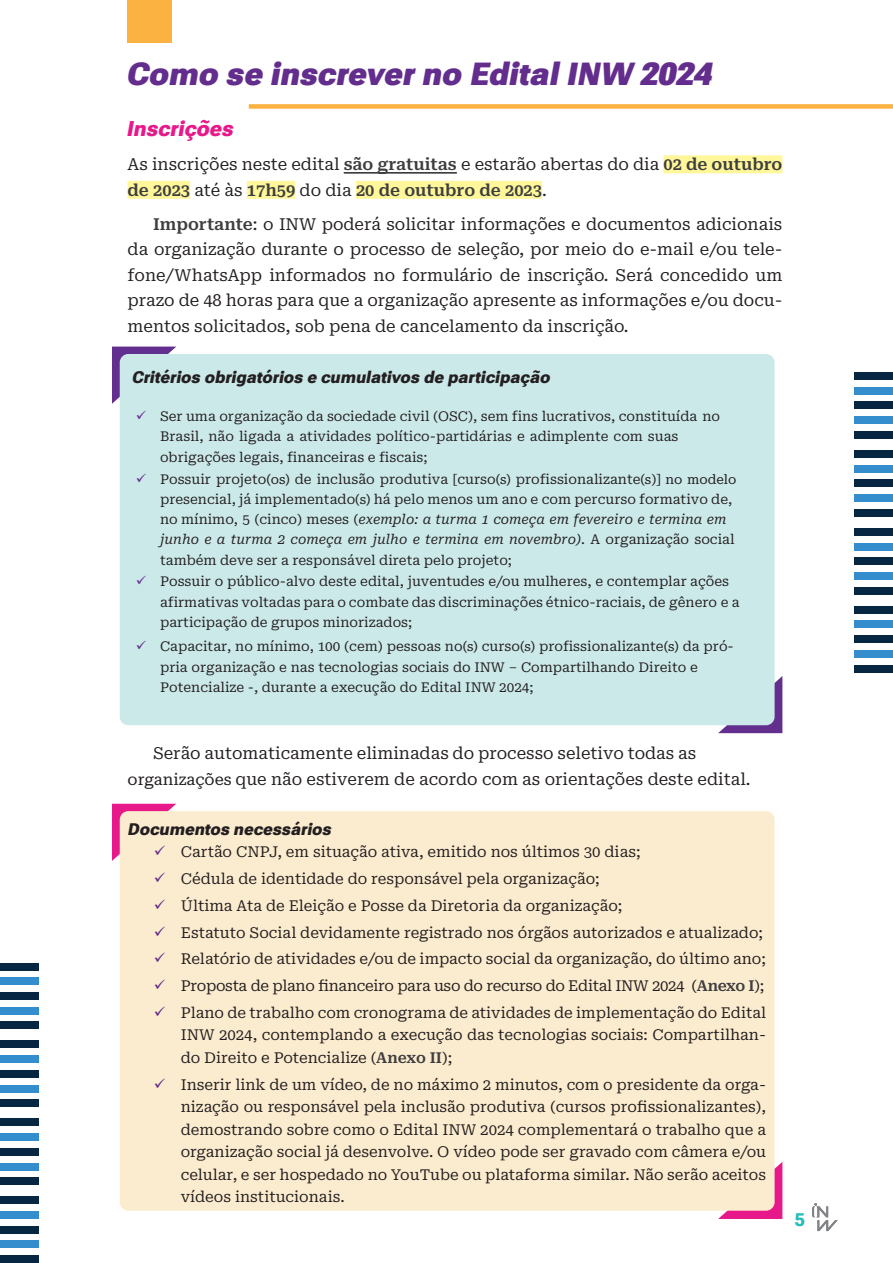
<style>
.page{position:relative;width:893px;height:1263px;background:#fff}
.page>*{position:absolute;margin:0;border:0;box-sizing:border-box;transform-origin:0 0}
.t1{font:31.5px "Roboto Flex";color:#632d8d}
.t2{font:21px "Roboto Flex";color:#e71889}
.t3{font:18px "Roboto Flex";color:#26bdbc}
.t4{font:16.5px/25.5px "Roboto Serif";color:#231f20}
.t5{font:16.5px "Roboto Flex";color:#231f20}
.t6{font:15px/26.7px "Roboto Serif";color:#231f20}
.t7{font:13.5px/20.2px "Roboto Serif";color:#231f20}
.s1{font-weight:600;color:#3e3e3f}
.s2{font-family:"Roboto Serif 20 pt"}
.s3{font-style:italic}
</style>
<div class="page">
<hr style="left:344px;top:172px;width:113px;height:2px;background:#3e3e3f">
<div style="left:663px;top:155px;width:119px;height:18px;background:#fff79a"></div>
<div style="left:128px;top:181px;width:62px;height:18px;background:#fff79a"></div>
<div style="left:247px;top:181px;width:48px;height:18px;background:#fff79a"></div>
<div style="left:356px;top:181px;width:186px;height:18px;background:#fff79a"></div>
<svg style="left:112px;top:347px;width:64px;height:57px"></svg>
<svg style="left:718px;top:676px;width:64px;height:57px"></svg>
<div style="left:120px;top:354px;width:655px;height:371px;background:#cce9ea;border-radius:9px"></div>
<svg style="left:718px;top:1162px;width:64px;height:57px"></svg>
<div style="left:120px;top:811px;width:655px;height:400px;background:#fceccf;border-radius:9px"></div>
<div style="left:249px;top:104px;width:644px;height:5px;background:#fbb241"></div>
<div style="left:128px;top:0;width:44px;height:43px;background:#fbb241"></div>
<div style="left:0;top:1196px;width:39px;height:8px;background:#062642"></div>
<div style="left:0;top:1211px;width:39px;height:8px;background:#348dcc"></div>
<div style="left:0;top:1226px;width:39px;height:7px;background:#062642"></div>
<div style="left:0;top:1241px;width:39px;height:7px;background:#348dcc"></div>
<div style="left:0;top:1255px;width:39px;height:8px;background:#062642"></div>
<div style="left:0;top:1118px;width:39px;height:8px;background:#062642"></div>
<div style="left:0;top:1133px;width:39px;height:8px;background:#348dcc"></div>
<div style="left:0;top:1148px;width:39px;height:7px;background:#062642"></div>
<div style="left:0;top:1163px;width:39px;height:7px;background:#348dcc"></div>
<div style="left:0;top:1177px;width:39px;height:8px;background:#062642"></div>
<div style="left:0;top:1041px;width:39px;height:7px;background:#062642"></div>
<div style="left:0;top:1055px;width:39px;height:8px;background:#348dcc"></div>
<div style="left:0;top:1070px;width:39px;height:8px;background:#062642"></div>
<div style="left:0;top:1085px;width:39px;height:7px;background:#348dcc"></div>
<div style="left:0;top:1099px;width:39px;height:8px;background:#062642"></div>
<div style="left:0;top:963px;width:39px;height:7px;background:#062642"></div>
<div style="left:0;top:977px;width:39px;height:8px;background:#348dcc"></div>
<div style="left:0;top:992px;width:39px;height:8px;background:#062642"></div>
<div style="left:0;top:1007px;width:39px;height:7px;background:#348dcc"></div>
<div style="left:0;top:1021px;width:39px;height:8px;background:#062642"></div>
<div style="left:854px;top:606px;width:39px;height:8px;background:#062642"></div>
<div style="left:854px;top:621px;width:39px;height:7px;background:#348dcc"></div>
<div style="left:854px;top:635px;width:39px;height:8px;background:#062642"></div>
<div style="left:854px;top:650px;width:39px;height:8px;background:#348dcc"></div>
<div style="left:854px;top:665px;width:39px;height:7px;background:#062642"></div>
<div style="left:854px;top:528px;width:39px;height:8px;background:#062642"></div>
<div style="left:854px;top:543px;width:39px;height:7px;background:#348dcc"></div>
<div style="left:854px;top:557px;width:39px;height:8px;background:#062642"></div>
<div style="left:854px;top:572px;width:39px;height:8px;background:#348dcc"></div>
<div style="left:854px;top:587px;width:39px;height:7px;background:#062642"></div>
<div style="left:854px;top:450px;width:39px;height:8px;background:#062642"></div>
<div style="left:854px;top:465px;width:39px;height:7px;background:#348dcc"></div>
<div style="left:854px;top:479px;width:39px;height:8px;background:#062642"></div>
<div style="left:854px;top:494px;width:39px;height:8px;background:#348dcc"></div>
<div style="left:854px;top:509px;width:39px;height:7px;background:#062642"></div>
<div style="left:854px;top:372px;width:39px;height:8px;background:#062642"></div>
<div style="left:854px;top:387px;width:39px;height:7px;background:#348dcc"></div>
<div style="left:854px;top:401px;width:39px;height:8px;background:#062642"></div>
<div style="left:854px;top:416px;width:39px;height:8px;background:#348dcc"></div>
<div style="left:854px;top:431px;width:39px;height:7px;background:#062642"></div>
<svg style="left:812px;top:1203px;width:26px;height:28px"></svg>
<svg style="left:112px;top:804px;width:64px;height:57px"></svg>
<h1 class="t1" style="left:128px;top:47px;width:586px">Como se inscrever no Edital INW 2024</h1>
<h2 class="t2" style="left:128px;top:111px;width:108px">Inscrições</h2>
<p class="t4" style="left:128px;top:151px;width:656px">As inscrições neste edital <span class="s1">são gratuitas</span> e estarão abertas do dia <span class="s1">02 de outubro de 2023</span> até às <span class="s1">17h59</span> do dia <span class="s1">20 de outubro de 2023</span>.</p>
<p class="t4" style="left:128px;top:210px;width:656px;text-align:justify;text-indent:26px"><span class="s1">Importante</span>: o INW poderá solicitar informações e documentos adicionais da organização durante o processo de seleção, por meio do e-mail e/ou tele&shy;fone/WhatsApp informados no formulário de inscrição. Será concedido um prazo de 48 horas para que a organização apresente as informações e/ou docu&shy;mentos solicitados, sob pena de cancelamento da inscrição.</p>
<p class="t5" style="left:132px;top:364px;width:420px">Critérios obrigatórios e cumulativos de participação</p>
<p class="t7" style="left:160px;top:405px;width:562px">Ser uma organização da sociedade civil (OSC), sem fins lucrativos, constituída no<br>Brasil, não ligada a atividades político-partidárias e adimplente com suas obrigações legais, financeiras e fiscais;</p>
<p class="t7" style="left:160px;top:468px;width:578px">Possuir projeto<span class="s2">(os)</span> de inclusão produtiva <span class="s2">[</span>curso<span class="s2">(s)</span> profissionalizante<span class="s2">(s</span>)<span class="s2">] no modelo </span>presencial, já implementado<span class="s2">(s)</span> há pelo menos um ano e com percurso formativo de, no mínimo, 5 (cinco) meses (<span class="s3">exemplo: a turma 1 começa em fevereiro e termina em junho e a turma 2 começa em julho e termina em novembro)</span>. A organização social também deve ser a responsável direta pelo projeto;</p>
<p class="t7" style="left:160px;top:570px;width:581px">Possuir o público-alvo deste edital, juventudes e/ou mulheres, e contemplar ações afirmativas voltadas para o combate das discriminações étnico-raciais, de gênero e a participação de grupos minorizados;</p>
<p class="t7" style="left:160px;top:635px;width:575px">Capacitar, no mínimo, 100 (cem) pessoas no<span class="s2">(s)</span> curso<span class="s2">(s)</span> profissionalizante<span class="s2">(s)</span> da pró&shy;pria organização e nas tecnologias sociais do INW – Compartilhando Direito e<br>Potencialize -, durante a execução do Edital INW 2024;</p>
<p class="t4" style="left:128px;top:739px;width:624px;text-indent:26px">Serão automaticamente eliminadas do processo seletivo todas as <span class="s2">organizações</span> que não estiverem de acordo com as orientações deste edital.</p>
<p class="t5" style="left:128px;top:815px;width:205px">Documentos necessários</p>
<p class="t6" style="left:181px;top:838px;width:587px">Cartão CNPJ, em situação ativa, emitido nos últimos 30 dias;<br>Cédula de identidade do responsável pela organização;<br>Última Ata de Eleição e Posse da Diretoria da organização;<br>Estatuto Social devidamente registrado nos órgãos autorizados e atualizado; Relatório de atividades e/ou de impacto social da organização, do último ano; Proposta de plano financeiro para uso do recurso do Edital INW 2024 (<span class="s1">Anexo I</span>); Plano de trabalho com cronograma de atividades de implementação do Edital</p>
<p class="t6" style="left:181px;top:1023px;width:587px;line-height:22.5px">INW 2024, contemplando a execução das tecnologias sociais: Compartilhan&shy;do Direito e Potencialize (<span class="s1">Anexo II</span>);</p>
<p class="t6" style="left:181px;top:1072px;width:587px;line-height:22.5px;text-align:justify">Inserir link de um vídeo, de no máximo 2 minutos, com o presidente da orga&shy;nização ou responsável pela inclusão produtiva (cursos profissionalizantes), demostrando sobre como o Edital INW 2024 complementará o trabalho que a organização social já desenvolve. O vídeo pode ser gravado com câmera e/ou celular, e ser hospedado no YouTube ou plataforma similar. Não serão aceitos vídeos institucionais.</p>
<h3 class="t3" style="left:795px;top:1205px;width:12px">5</h3>
</div>
